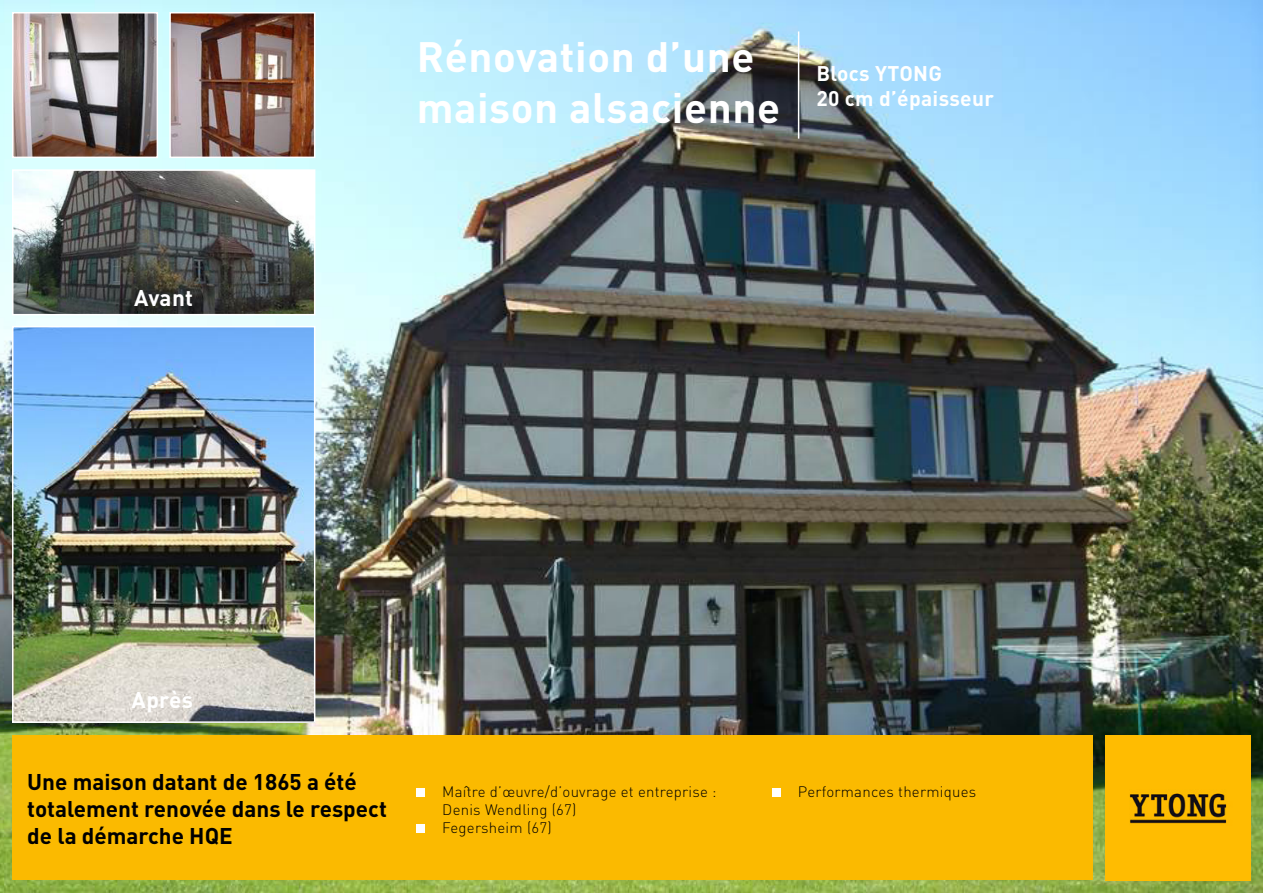
<style>
.page{position:relative;width:1263px;height:893px;background:#fff}
.page>*{position:absolute;margin:0;border:0;box-sizing:border-box;transform-origin:0 0}
.t1{font:700 42px/50.4px "DIN";letter-spacing:.015em;color:#fff}
.t2{font:700 22.5px/27px "DIN";color:#000}
.t3{font:700 22.5px "DIN";letter-spacing:.015em;color:#fff}
.t4{font:700 21px/25.2px "DIN";letter-spacing:.015em;color:#fff}
.t5{font:300 15px/18px "DIN";letter-spacing:.015em;color:#000}
</style>
<div class="page">
<img style="left:0;top:0;width:1263px;height:893px">
<div style="left:13px;top:736px;width:1080px;height:144px;background:#fbba00"></div>
<img style="left:1106px;top:736px;width:144px;height:144px">
<img style="left:15px;top:15px;width:140px;height:140px">
<div style="left:12px;top:12px;width:146px;height:146px;border:2px solid #fff"></div>
<img style="left:15px;top:172px;width:297px;height:140px">
<div style="left:12px;top:169px;width:303px;height:146px;border:2px solid #fff"></div>
<img style="left:15px;top:329px;width:297px;height:391px">
<div style="left:12px;top:326px;width:303px;height:397px;border:2px solid #fff"></div>
<img style="left:172px;top:15px;width:140px;height:140px">
<div style="left:169px;top:12px;width:146px;height:146px;border:2px solid #fff"></div>
<hr style="left:798px;top:31px;width:1px;height:108px;background:#fff">
<div style="left:417px;top:788px;width:8px;height:9px;background:#fff"></div>
<div style="left:772px;top:788px;width:9px;height:9px;background:#fff"></div>
<div style="left:417px;top:824px;width:8px;height:9px;background:#fff"></div>
<h2 class="t3" style="left:134px;top:283px;width:60px">Avant</h2>
<h1 class="t1" style="left:417px;top:30px;width:365px">Rénovation d’une maison alsacienne</h1>
<h3 class="t4" style="left:816px;top:60px;width:179px">Blocs YTONG<br>20 cm d’épaisseur</h3>
<h2 class="t3" style="left:132px;top:685px;width:63px">Après</h2>
<h2 class="t2" style="left:27px;top:768px;width:361px">Une maison datant de 1865 a été totalement renovée dans le respect de la démarche HQE</h2>
<p class="t5" style="left:442px;top:782px;width:276px">Maître d’œuvre/d’ouvrage et entreprise :</p>
<p class="t5" style="left:798px;top:782px;width:180px">Performances thermiques</p>
<p class="t5" style="left:442px;top:800px;width:136px">Denis Wendling (67)<br>Fegersheim (67)</p>
</div>
